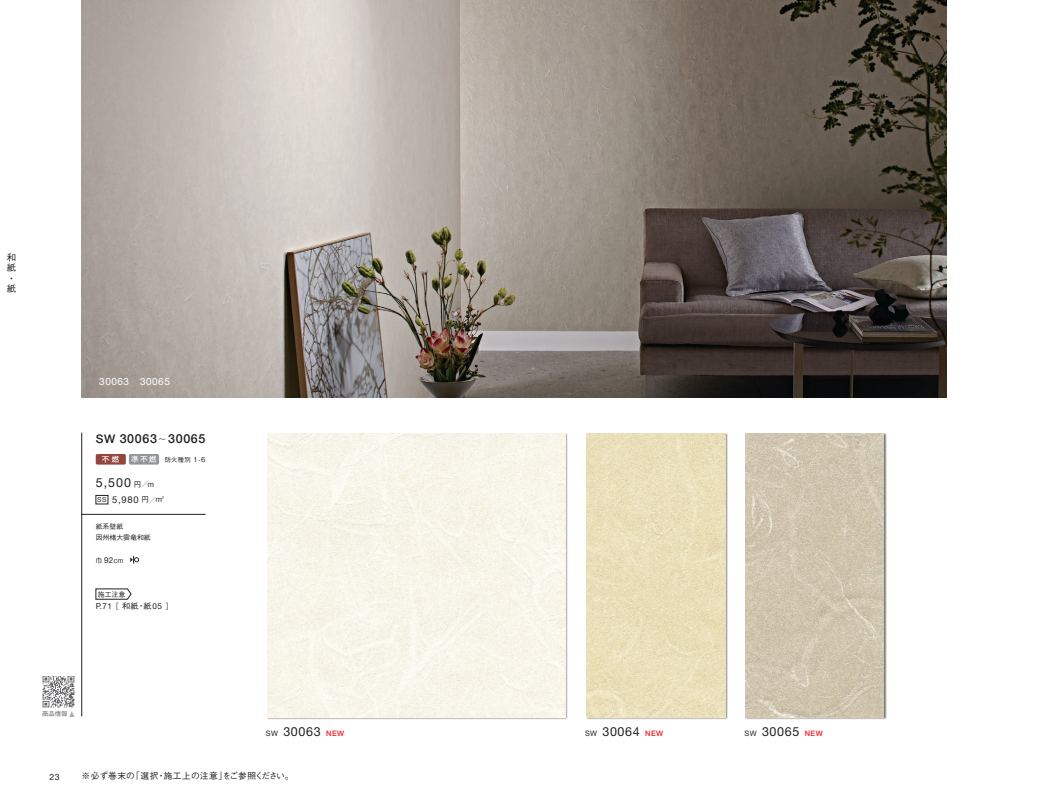
<style>
.page{position:relative;width:1053px;height:798px;background:#fff}
.page>*{position:absolute;margin:0;border:0;box-sizing:border-box;transform-origin:0 0}
.t1{font:12.5px "Helvetica Neue LT Std";letter-spacing:.05em;color:#231f20}
.t2{font:500 12.5px "Helvetica Neue LT Std";letter-spacing:.05em;color:#231f20}
.t3{font:10px "Helvetica Neue LT Std";letter-spacing:.05em;color:#fff}
.t4{font:9.38px "Helvetica Neue LT Std";color:#231f20}
.t5{font:500 9.38px/10.5px "Gothic BBB Pro";color:#231f20}
.t6{font:500 8.75px "Gothic BBB Pro";letter-spacing:.02em;color:#231f20}
.t7{font:8.75px "Helvetica Neue LT Std";color:#231f20}
.t8{font:8.12px "Helvetica Neue LT Std";color:#231f20}
.t9{font:700 7.5px "Futo Go B101 Pro";color:#fff}
.t10{font:500 6.88px/11.2px "Gothic BBB Pro";color:#231f20}
.t11{font:500 6.25px "Gothic BBB Pro";color:#231f20}
.t12{font:500 6.25px "Gothic BBB Pro";color:#636366}
.t13{font:500 3.62px "Gothic BBB Pro";color:#231f20}
.s1{font-size:11.88px}
.s2{font-family:"Gothic BBB Pro";font-size:7.5px}
.s3{font-size:6.88px}
.s4{font-family:"Gothic BBB Pro";font-weight:500;font-size:7.5px}
.s5{font-family:"Helvetica Neue LT Std";font-weight:400;font-size:8.12px}
.s6{font-family:"Gothic BBB Pro";font-weight:500}
.s7{font-size:9.25px;color:#a8a9ad}
.s8{font-size:7.5px}
.s9{font-weight:500;font-size:7.5px;color:#ee1d23}
</style>
<div class="page">
<img style="left:81px;top:0;width:865px;height:397px">
<div style="left:96px;top:454px;width:30px;height:10px;background:#93463e;border-radius:2px"></div>
<div style="left:129px;top:454px;width:30px;height:10px;background:#939598;border-radius:2px"></div>
<div style="left:96px;top:495px;width:12px;height:9px;border:1px solid #231f20"></div>
<hr style="left:81px;top:432px;width:1px;height:284px;background:#231f20">
<hr style="left:81px;top:514px;width:125px;height:1px;background:#231f20">
<svg style="left:130px;top:555px;width:9px;height:8px"></svg>
<img style="left:43px;top:676px;width:31px;height:30px">
<svg style="left:96px;top:588px;width:35px;height:11px"></svg>
<div style="left:267px;top:432px;width:301px;height:287px;background:#231f20;opacity:.6"></div>
<div style="left:268px;top:433px;width:297px;height:284px;background:#f8f5e9"></div>
<div style="left:586px;top:432px;width:141px;height:287px;background:#231f20;opacity:.6"></div>
<img style="left:586px;top:433px;width:139px;height:284px">
<div style="left:745px;top:432px;width:141px;height:287px;background:#231f20;opacity:.6"></div>
<img style="left:745px;top:433px;width:138px;height:284px">
<p class="t5" style="left:7px;top:251px;width:11px">和紙・紙</p>
<p class="t3" style="left:99px;top:375px;width:72px">30063 30065</p>
<p class="t2" style="left:96px;top:431px;width:111px"><span class="s1">SW</span> 30063 <span class="s2">〜</span> 30065</p>
<p class="t9" style="left:102px;top:453px;width:19px">不 燃</p>
<p class="t9" style="left:131px;top:453px;width:27px">準不燃</p>
<p class="t11" style="left:165px;top:454px;width:42px">防火種別 <span class="s3">1-6</span></p>
<p class="t4" style="left:97px;top:493px;width:66px"><span class="s3">SS</span> 5,980 <span class="s4">円／m</span></p>
<p class="t13" style="left:162px;top:494px;width:4px">2</p>
<p class="t10" style="left:96px;top:520px;width:56px">紙系壁紙<br>因州楮大雲竜和紙</p>
<p class="t10" style="left:95px;top:553px;width:29px">巾 <span class="s5">92</span>cm</p>
<p class="t1" style="left:96px;top:475px;width:60px">5,500 <span class="s4">円／m</span></p>
<p class="t10" style="left:98px;top:587px;width:29px">施工注意</p>
<p class="t8" style="left:96px;top:600px;width:79px">P.71 <span class="s4">［</span> <span class="s6">和紙・紙</span>05 <span class="s4">］</span></p>
<p class="t12" style="left:42px;top:708px;width:34px">商品情報 <span class="s7">▲</span></p>
<p class="t1" style="left:266px;top:723px;width:80px"><span class="s8">SW</span> 30063 <span class="s9">NEW</span></p>
<p class="t1" style="left:585px;top:723px;width:80px"><span class="s8">SW</span> 30064 <span class="s9">NEW</span></p>
<p class="t1" style="left:744px;top:723px;width:80px"><span class="s8">SW</span> 30065 <span class="s9">NEW</span></p>
<p class="t7" style="left:50px;top:771px;width:12px">23</p>
<p class="t6" style="left:81px;top:768px;width:214px">※必ず巻末の「選択・施工上の注意」をご参照ください。</p>
</div>
